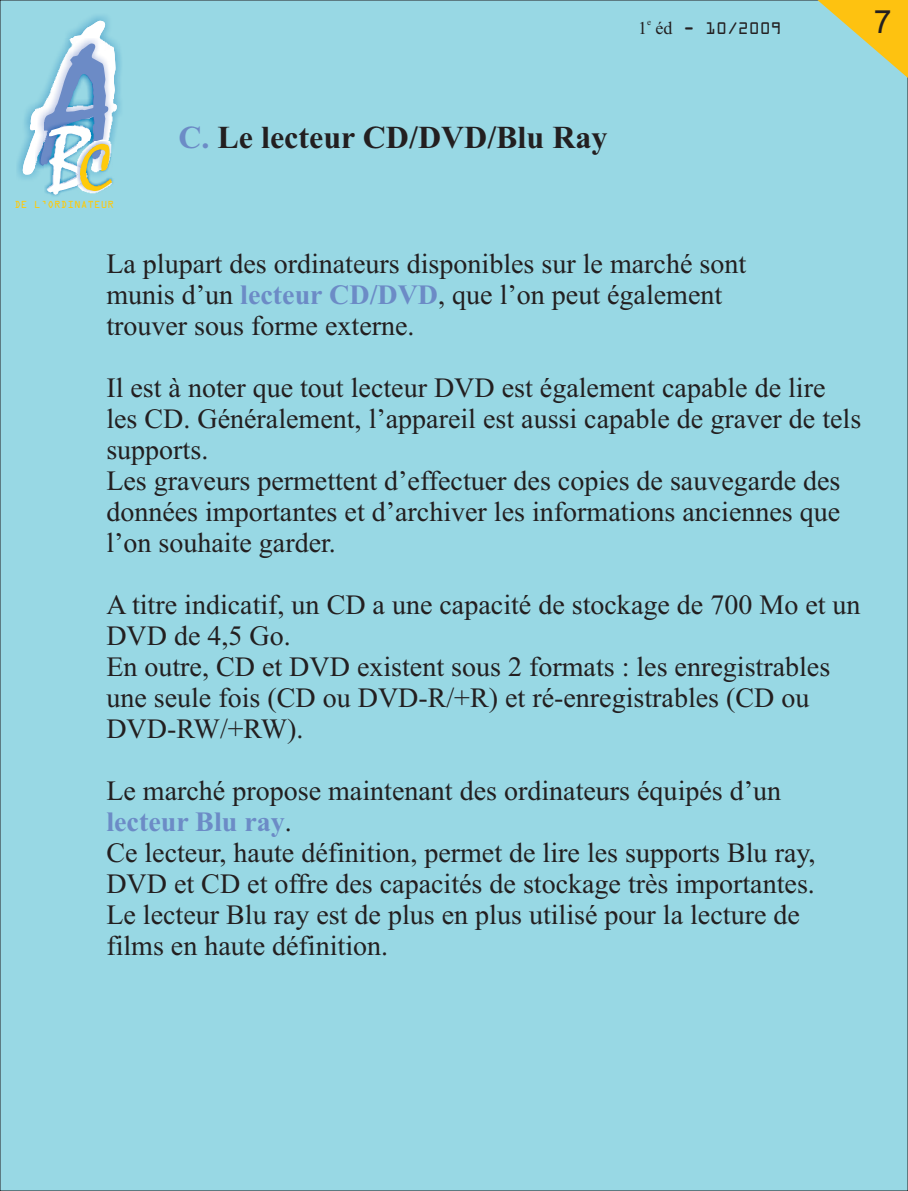
<style>
.page{position:relative;width:908px;height:1191px;background:#fff}
.page>*{position:absolute;margin:0;border:0;box-sizing:border-box;transform-origin:0 0}
.t1{font:700 32px "Times New Roman";color:#231f20}
.t2{font:32px "Arial";color:#231f20}
.t3{font:28px/31px "Times New Roman";color:#231f20}
.t4{font:700 28px "Times New Roman";color:#6c8bc6}
.t5{font:18px "OCRA Extended";color:#231f20}
.t6{font:11px "OCRA Extended";color:#feca0a}
.t7{font:9px "Times New Roman";color:#231f20}
.s1{font-family:"Times New Roman"}
.s2{color:#6c8bc6}
.s3{font-weight:700;color:#6c8bc6}
.s4{font-weight:400;color:#231f20}
</style>
<div class="page">
<img style="left:44px;top:194px;width:50px;height:4px">
<svg style="left:23px;top:21px;width:94px;height:173px"></svg>
<svg style="left:817px;top:0;width:90px;height:80px;background:#c8cd7e"></svg>
<p class="t6" style="left:14px;top:201px;width:101px">DE L’ORDINATEUR</p>
<p class="t7" style="left:646px;top:18px;width:5px">e</p>
<p class="t5" style="left:637px;top:22px;width:145px"><span class="s1">1 éd</span> - 10/2009</p>
<p class="t2" style="left:873px;top:10px;width:19px">7</p>
<p class="t1" style="left:178px;top:126px;width:430px"><span class="s2">C.</span> Le lecteur CD/DVD/Blu Ray</p>
<p class="t3" style="left:106px;top:250px;width:641px">La plupart des ordinateurs disponibles sur le marché sont</p>
<p class="t3" style="left:106px;top:312px;width:309px">trouver sous forme externe.</p>
<p class="t3" style="left:106px;top:281px;width:617px">munis d’un <span class="s3">lecteur CD/DVD</span>, que l’on peut également</p>
<p class="t3" style="left:106px;top:374px;width:756px">Il est à noter que tout lecteur DVD est également capable de lire les CD. Généralement, l’appareil est aussi capable de graver de tels supports.<br>Les graveurs permettent d’effectuer des copies de sauvegarde des données importantes et d’archiver les informations anciennes que l’on souhaite garder.</p>
<p class="t3" style="left:106px;top:591px;width:755px">A titre indicatif, un CD a une capacité de stockage de 700 Mo et un DVD de 4,5 Go.<br>En outre, CD et DVD existent sous 2 formats : les enregistrables une seule fois (CD ou DVD-R/+R) et ré-enregistrables (CD ou DVD-RW/+RW).</p>
<p class="t3" style="left:106px;top:777px;width:676px">Le marché propose maintenant des ordinateurs équipés d’un</p>
<p class="t3" style="left:106px;top:839px;width:710px">Ce lecteur, haute définition, permet de lire les supports Blu ray, DVD et CD et offre des capacités de stockage très importantes.<br>Le lecteur Blu ray est de plus en plus utilisé pour la lecture de films en haute définition.</p>
<p class="t4" style="left:106px;top:812px;width:187px">lecteur Blu ray<span class="s4">.</span></p>
</div>
